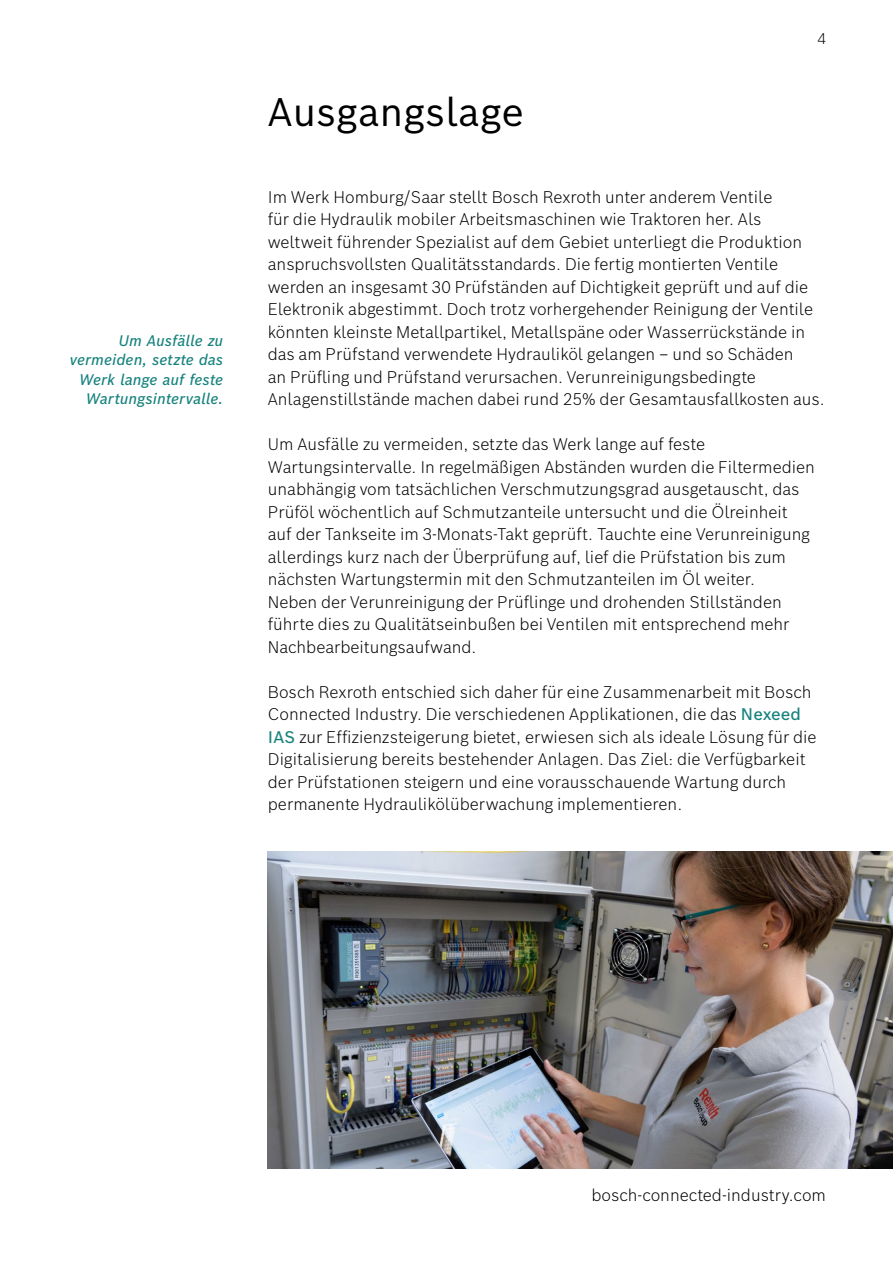
<style>
.page{position:relative;width:893px;height:1263px;background:#fff}
.page>*{position:absolute;margin:0;border:0;box-sizing:border-box;transform-origin:0 0}
.t1{font:39px "Bosch Sans";color:#000}
.t2{font:300 16.5px/22.5px "Bosch Sans";color:#000}
.t3{font:italic 500 15px/19.5px "Bosch Sans";color:#18837e;text-align:right}
.t4{font:300 15px "Bosch Sans";color:#000}
.s1{font-weight:500;color:#18837e}
</style>
<div class="page">
<img style="left:268px;top:852px;width:625px;height:316px">
<p class="t3" style="left:70px;top:330px;width:155px">Um Ausfälle zu vermeiden, setzte das<br>Werk lange auf feste<br>Wartungsintervalle.</p>
<h1 class="t1" style="left:268px;top:85px;width:257px">Ausgangslage</h1>
<p class="t4" style="left:817px;top:28px;width:10px">4</p>
<p class="t2" style="left:268px;top:185px;width:558px">Im Werk Homburg/Saar stellt Bosch Rexroth unter anderem Ventile<br>für die Hydraulik mobiler Arbeitsmaschinen wie Traktoren her. Als weltweit führender Spezialist auf dem Gebiet unterliegt die Produktion anspruchsvollsten Qualitätsstandards. Die fertig montierten Ventile werden an insgesamt 30 Prüfständen auf Dichtigkeit geprüft und auf die Elektronik abgestimmt. Doch trotz vorhergehender Reinigung der Ventile könnten kleinste Metallpartikel, Metallspäne oder Wasserrückstände in das am Prüfstand verwendete Hydrauliköl gelangen – und so Schäden<br>an Prüfling und Prüfstand verursachen. Verunreinigungsbedingte Anlagenstillstände machen dabei rund 25% der Gesamtausfallkosten aus.</p>
<p class="t2" style="left:268px;top:432px;width:549px">Um Ausfälle zu vermeiden, setzte das Werk lange auf feste Wartungsintervalle. In regelmäßigen Abständen wurden die Filtermedien unabhängig vom tatsächlichen Verschmutzungsgrad ausgetauscht, das Prüföl wöchentlich auf Schmutzanteile untersucht und die Ölreinheit auf der Tankseite im 3-Monats-Takt geprüft. Tauchte eine Verunreinigung allerdings kurz nach der Überprüfung auf, lief die Prüfstation bis zum nächsten Wartungstermin mit den Schmutzanteilen im Öl weiter.<br>Neben der Verunreinigung der Prüflinge und drohenden Stillständen führte dies zu Qualitätseinbußen bei Ventilen mit entsprechend mehr Nachbearbeitungsaufwand.</p>
<p class="t2" style="left:268px;top:680px;width:550px">Bosch Rexroth entschied sich daher für eine Zusammenarbeit mit Bosch Connected Industry. Die verschiedenen Applikationen, die das <span class="s1">Nexeed IAS</span> zur Effizienzsteigerung bietet, erwiesen sich als ideale Lösung für die Digitalisierung bereits bestehender Anlagen. Das Ziel: die Verfügbarkeit der Prüfstationen steigern und eine vorausschauende Wartung durch permanente Hydraulikölüberwachung implementieren.</p>
<p class="t2" style="left:591px;top:1183px;width:236px">bosch-connected-industry.com</p>
</div>
